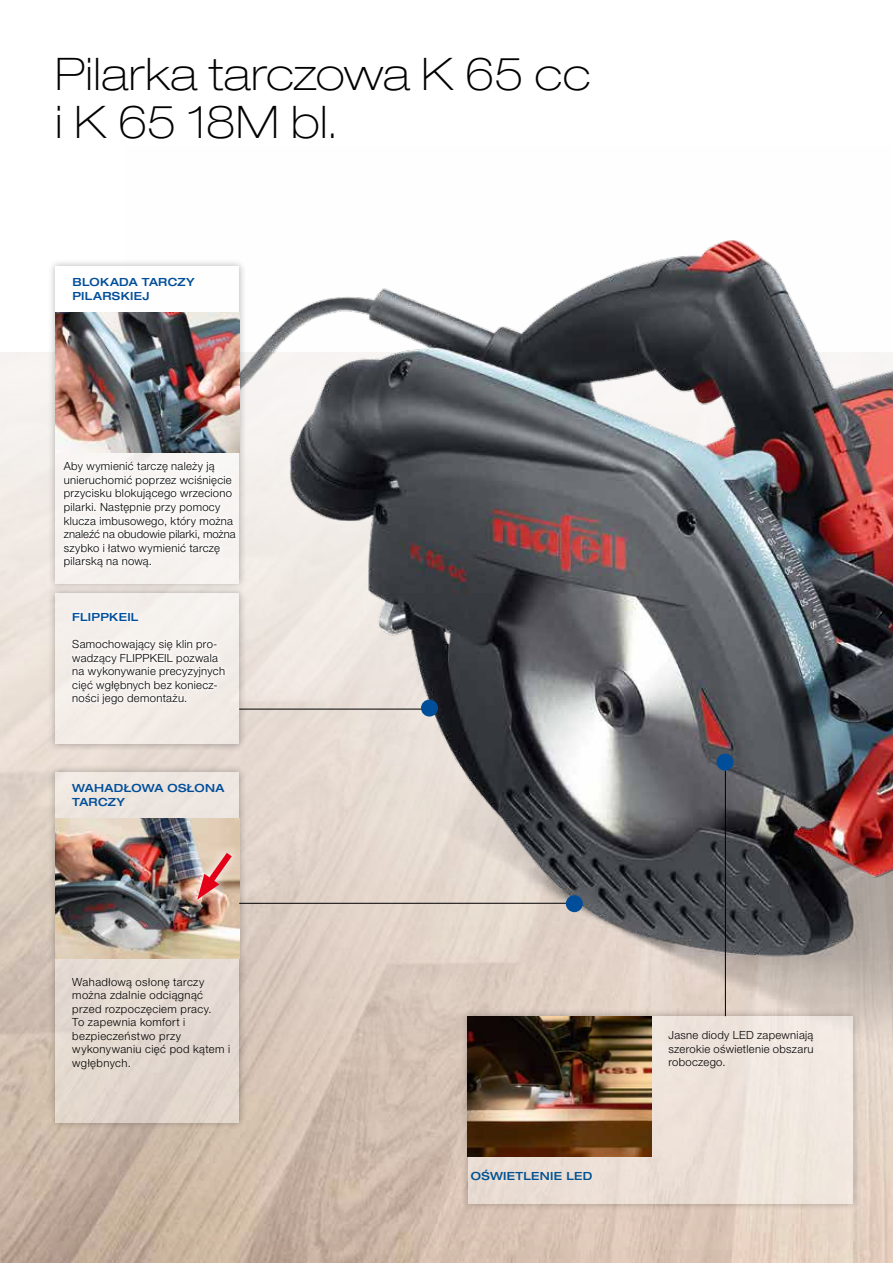
<style>
.page{position:relative;width:893px;height:1263px;background:#fff}
.page>*{position:absolute;margin:0;border:0;box-sizing:border-box;transform-origin:0 0}
.t1{font:100 expanded 45px "Helvetica Neue LT Pro";letter-spacing:.005em;color:#000}
.t2{font:100 expanded 45px "Helvetica Neue LT Pro";letter-spacing:.005em;color:#020103}
.t3{font:300 11.25px/13.5px "Helvetica Neue LT Pro";letter-spacing:.025em;color:#000}
.t4{font:300 11.25px/13.5px "Helvetica Neue LT Pro";letter-spacing:.025em;color:#020103;text-align:justify}
.t5{font:500 expanded 11.25px/13.5px "Helvetica Neue LT Pro";letter-spacing:.025em;color:#004e9a}
.t6{font:500 expanded 11.25px "Helvetica Neue LT Pro";letter-spacing:.025em;color:#005292}
</style>
<div class="page">
<img style="left:0;top:353px;width:123px;height:910px">
<img style="left:123px;top:240px;width:770px;height:1023px">
<div style="left:48px;top:258px;width:199px;height:333px;background:#000;opacity:.7"></div>
<svg style="left:55px;top:266px;width:184px;height:317px"></svg>
<div style="left:48px;top:585px;width:199px;height:167px;background:#000;opacity:.7"></div>
<div style="left:55px;top:593px;width:184px;height:151px;background:#f4eee9"></div>
<div style="left:48px;top:764px;width:199px;height:366px;background:#000;opacity:.7"></div>
<svg style="left:55px;top:772px;width:184px;height:351px;background:#e5dbd3"></svg>
<img style="left:55px;top:313px;width:184px;height:140px">
<img style="left:55px;top:819px;width:184px;height:140px">
<hr style="left:239px;top:709px;width:187px;height:1px;background:#000">
<div style="left:421px;top:699px;width:17px;height:17px;background:#004e9a;border-radius:50%"></div>
<hr style="left:239px;top:903px;width:328px;height:1px;background:#000">
<div style="left:566px;top:895px;width:17px;height:17px;background:#004e9a;border-radius:50%"></div>
<svg style="left:892px;top:854px;width:1px;height:18px"></svg>
<hr style="left:725px;top:771px;width:1px;height:245px;background:#000">
<div style="left:716px;top:754px;width:17px;height:17px;background:#004e9a;border-radius:50%"></div>
<div style="left:460px;top:1008px;width:400px;height:203px;background:#000;opacity:.7"></div>
<div style="left:468px;top:1016px;width:385px;height:187px;background:#eee3db"></div>
<img style="left:468px;top:1016px;width:184px;height:141px">
<div style="left:59px;top:458px;width:181px;height:114px;background:#f9f6f4"></div>
<div style="left:69px;top:274px;width:130px;height:30px;background:#fff"></div>
<div style="left:68px;top:636px;width:161px;height:73px;background:#f7f3f0"></div>
<div style="left:69px;top:608px;width:73px;height:17px;background:#f7f3f1"></div>
<div style="left:186px;top:842px;width:56px;height:68px;background:#fff;opacity:.75"></div>
<svg style="left:197px;top:846px;width:41px;height:54px;background:#dca196"></svg>
<h1 class="t1" style="left:55px;top:46px;width:537px">Pilarka tarczowa K 65 cc</h1>
<h1 class="t2" style="left:55px;top:95px;width:284px">i K 65 18M bl.</h1>
<p class="t5" style="left:72px;top:275px;width:124px">BLOKADA TARCZY<br>PILARSKIEJ</p>
<p class="t3" style="left:64px;top:459px;width:174px">Aby wymienić tarczę należy ją unieruchomić poprzez wciśnięcie przycisku blokującego wrzeciono pilarki. Następnie przy pomocy klucza imbusowego, który można znaleźć na obudowie pilarki, można szybko i łatwo wymienić tarczę pilarską na nową.</p>
<p class="t5" style="left:72px;top:609px;width:68px">FLIPPKEIL</p>
<p class="t3" style="left:72px;top:637px;width:154px">Samochowający się klin pro&shy;wadzący FLIPPKEIL pozwala na wykonywanie precyzyjnych cięć wgłębnych bez koniecz&shy;ności jego demontażu.</p>
<p class="t5" style="left:72px;top:781px;width:154px">WAHADŁOWA OSŁONA<br>TARCZY</p>
<p class="t3" style="left:72px;top:975px;width:160px">Wahadłową osłonę tarczy można zdalnie odciągnąć przed rozpoczęciem pracy.<br>To zapewnia komfort i bezpieczeństwo przy wykonywaniu cięć pod kątem i wgłębnych.</p>
<p class="t6" style="left:471px;top:1168px;width:123px">OŚWIETLENIE LED</p>
<p class="t4" style="left:668px;top:1028px;width:147px">Jasne diody LED zapewniają szerokie oświetlenie obszaru roboczego.</p>
</div>
